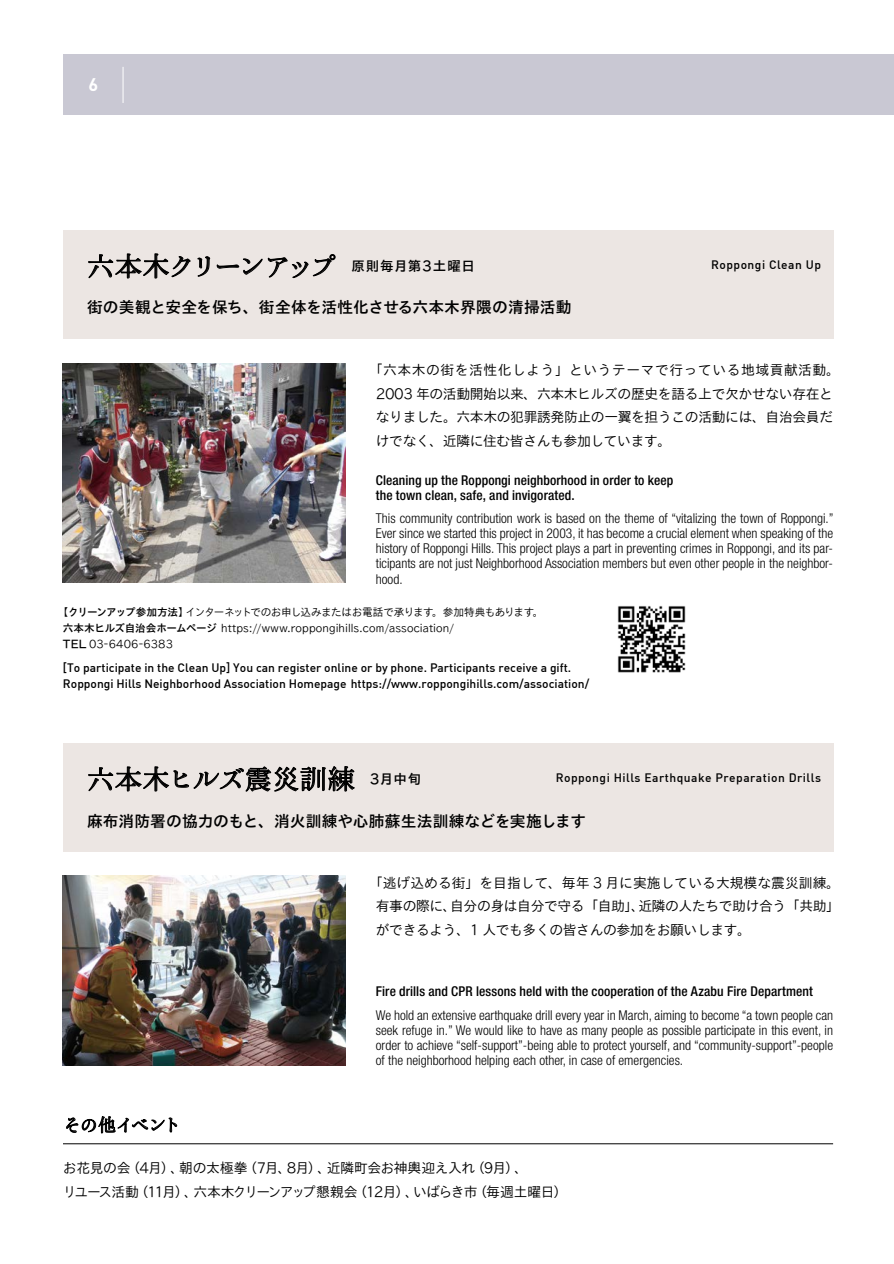
<style>
.page{position:relative;width:894px;height:1264px;background:#fff}
.page>*{position:absolute;margin:0;border:0;box-sizing:border-box;transform-origin:0 0}
.t1{font:500 27px "Ro H Min Sink Pro";letter-spacing:-.12em;color:#000}
.t2{font:500 27px "Ro H Min Sink Pro";letter-spacing:.015em;color:#000}
.t3{font:500 18px "Ro H Min Sink Pro";letter-spacing:-.06em;color:#000}
.t4{font:700 18px "DIN";color:#fff}
.t5{font:15.75px "TB Go Std DB";color:#000}
.t6{font:13.8px/23.4px "TB Go Std L";letter-spacing:-.03em;color:#000}
.t7{font:300 condensed 13.5px/15px "Helvetica Neue";color:#000;text-align:justify}
.t8{font:500 condensed 13.5px/15px "Helvetica Neue";letter-spacing:.01em;color:#000}
.t9{font:13.5px "TB Go Std DB";letter-spacing:.055em;color:#000}
.t10{font:500 12px/15px "DIN";color:#000}
.t11{font:500 12px "DIN";letter-spacing:.04em;color:#000}
.t12{font:10.65px/15.9px "TB Go Std L";color:#000}
.s1{font-family:"TB Go Std DB"}
</style>
<div class="page">
<hr style="left:63px;top:1143px;width:770px;height:1px;background:#000">
<div style="left:63px;top:230px;width:770px;height:108px;background:#ece6e3"></div>
<div style="left:63px;top:743px;width:770px;height:108px;background:#ece6e3"></div>
<img style="left:63px;top:363px;width:283px;height:219px">
<img style="left:63px;top:875px;width:283px;height:190px">
<svg style="left:88px;top:253px;width:102px;height:25px"></svg>
<svg style="left:197px;top:256px;width:13px;height:20px"></svg>
<svg style="left:217px;top:259px;width:45px;height:15px"></svg>
<svg style="left:268px;top:254px;width:67px;height:24px"></svg>
<svg style="left:88px;top:766px;width:267px;height:25px"></svg>
<svg style="left:66px;top:1116px;width:111px;height:18px"></svg>
<img style="left:617px;top:606px;width:69px;height:67px">
<div style="left:63px;top:55px;width:829px;height:60px;background:#c9c8d3"></div>
<hr style="left:892px;top:55px;width:1px;height:60px;background:#c9c8d3">
<hr style="left:123px;top:67px;width:1px;height:36px;background:#fff">
<h2 class="t4" style="left:88px;top:73px;width:11px">6</h2>
<h1 class="t1" style="left:87px;top:249px;width:250px">六本木クリーンアップ</h1>
<p class="t9" style="left:337px;top:254px;width:139px">　原則毎月第3土曜日</p>
<p class="t5" style="left:87px;top:293px;width:486px">街の美観と安全を保ち、街全体を活性化させる六本木界隈の清掃活動</p>
<p class="t11" style="left:711px;top:257px;width:111px">Roppongi Clean Up</p>
<p class="t6" style="left:376px;top:357px;width:465px;text-indent:-7px">「六本木の街を活性化しよう」というテーマで行っている地域貢献活動。2003 年の活動開始以来、六本木ヒルズの歴史を語る上で欠かせない存在となりました。六本木の犯罪誘発防止の一翼を担うこの活動には、自治会員だけでなく、近隣に住む皆さんも参加しています。</p>
<p class="t8" style="left:376px;top:472px;width:299px">Cleaning up the Roppongi neighborhood in order to keep the town clean, safe, and invigorated.</p>
<p class="t7" style="left:376px;top:511px;width:459px">This community contribution work is based on the theme of “vitalizing the town of Roppongi.” Ever since we started this project in 2003, it has become a crucial element when speaking of the history of Roppongi Hills. This project plays a part in preventing crimes in Roppongi, and its par&shy;ticipants are not just Neighborhood Association members but even other people in the neighbor&shy;hood.</p>
<p class="t12" style="left:63px;top:603px;width:482px;text-indent:-5px"><span class="s1">【クリーンアップ参加方法】</span>インターネットでのお申し込みまたはお電話で承ります。参加特典もあります。<span class="s1">六本木ヒルズ自治会ホームページ</span> https://www.roppongihills.com/association/<br><span class="s1">TEL</span> 03-6406-6383</p>
<p class="t10" style="left:63px;top:660px;width:527px">[To participate in the Clean Up] You can register online or by phone. Participants receive a gift.<br>Roppongi Hills Neighborhood Association Homepage https://www.roppongihills.com/association/</p>
<h1 class="t2" style="left:87px;top:762px;width:269px">六本木ヒルズ震災訓練</h1>
<p class="t9" style="left:355px;top:767px;width:67px">　3月中旬</p>
<p class="t11" style="left:555px;top:769px;width:267px">Roppongi Hills Earthquake Preparation Drills</p>
<p class="t5" style="left:87px;top:807px;width:500px">麻布消防署の協力のもと、消火訓練や心肺蘇生法訓練などを実施します</p>
<p class="t6" style="left:376px;top:869px;width:465px;text-align:justify;text-indent:-7px">「逃げ込める街」を目指して、毎年 3 月に実施している大規模な震災訓練。有事の際に、自分の身は自分で守る「自助」、近隣の人たちで助け合う「共助」ができるよう、1 人でも多くの皆さんの参加をお願いします。</p>
<p class="t8" style="left:376px;top:983px;width:438px">Fire drills and CPR lessons held with the cooperation of the Azabu Fire Department</p>
<p class="t7" style="left:376px;top:1006px;width:459px">We hold an extensive earthquake drill every year in March, aiming to become “a town people can seek refuge in.” We would like to have as many people as possible participate in this event, in order to achieve “self-support”-being able to protect yourself, and “community-support”-people of the neighborhood helping each other, in case of emergencies.</p>
<h2 class="t3" style="left:63px;top:1113px;width:120px">その他イベント</h2>
<p class="t6" style="left:63px;top:1155px;width:506px">お花見の会（4月）、朝の太極拳（7月、8月）、近隣町会お神輿迎え入れ（9月）、<br>リユース活動（11月）、六本木クリーンアップ懇親会（12月）、いばらき市（毎週土曜日）</p>
</div>
